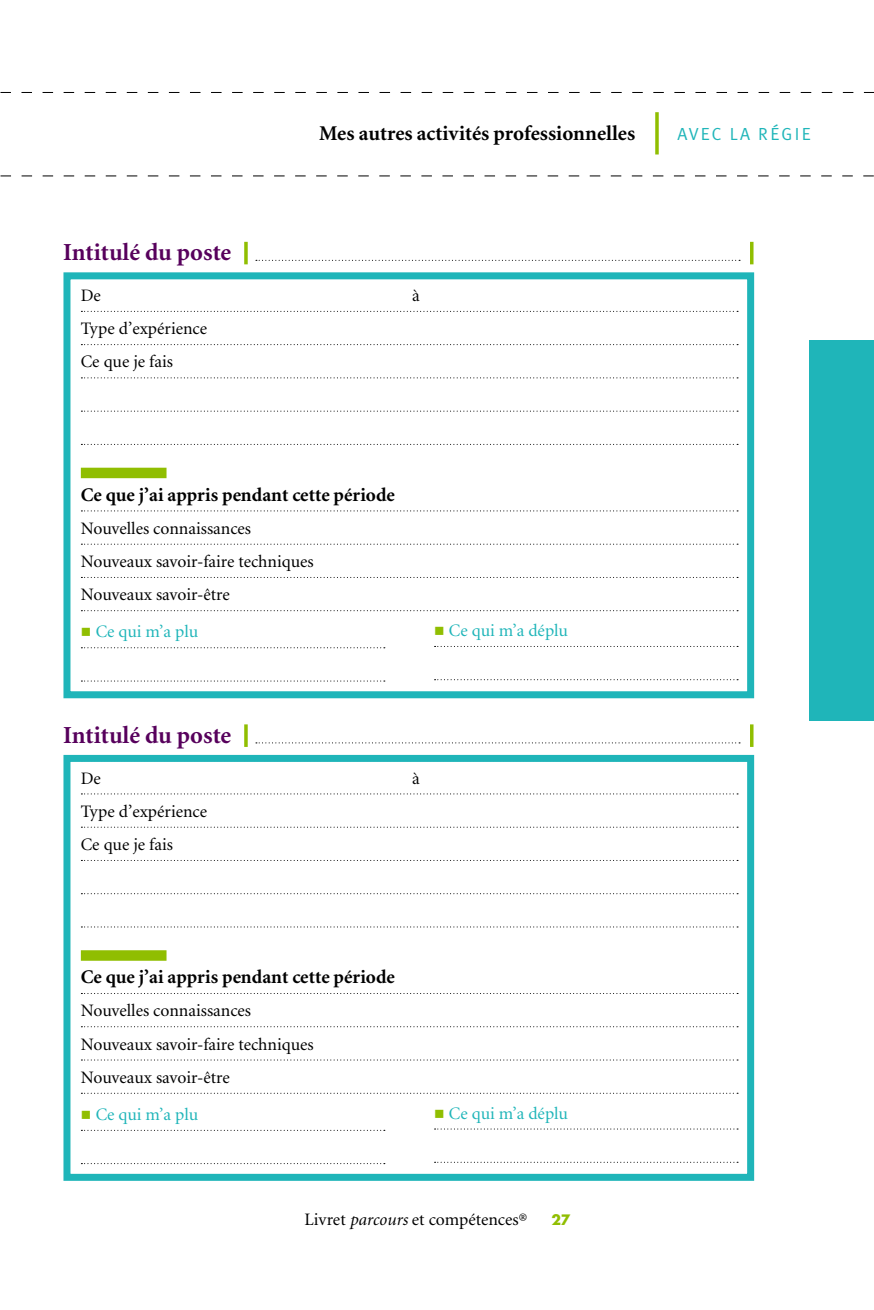
<style>
.page{position:relative;width:874px;height:1310px;background:#fff}
.page>*{position:absolute;margin:0;border:0;box-sizing:border-box;transform-origin:0 0}
.t1{font:700 24.5px "Minion";color:#57005c}
.t2{font:700 21px "Minion";color:#000}
.t3{font:700 19.25px "Minion";color:#000}
.t4{font:17.5px/33.2px "Minion";color:#000}
.t5{font:17.5px "Minion";letter-spacing:-.005em;color:#1fb5b9}
.t6{font:17.5px "Meta Plus Normal";letter-spacing:.12em;color:#1fb5b9}
.t7{font:700 14px "Futura";color:#90be01}
.s1{color:#90be01}
.s2{font-style:italic}
.s3{font-size:15.75px}
</style>
<div class="page">
<svg style="left:0;top:176px;width:873px;height:1px"></svg>
<svg style="left:0;top:92px;width:873px;height:1px"></svg>
<div style="left:809px;top:340px;width:64px;height:381px;background:#1fb5b9"></div>
<hr style="left:244px;top:242px;width:3px;height:22px;background:#90be01">
<svg style="left:750px;top:242px;width:3px;height:22px"></svg>
<svg style="left:81px;top:311px;width:656px;height:1px"></svg>
<svg style="left:81px;top:344px;width:656px;height:1px"></svg>
<svg style="left:81px;top:377px;width:656px;height:1px"></svg>
<svg style="left:81px;top:411px;width:656px;height:1px"></svg>
<svg style="left:81px;top:444px;width:656px;height:1px"></svg>
<div style="left:81px;top:468px;width:85px;height:10px;background:#90be01"></div>
<svg style="left:81px;top:510px;width:656px;height:1px"></svg>
<svg style="left:81px;top:544px;width:656px;height:1px"></svg>
<svg style="left:81px;top:577px;width:656px;height:1px"></svg>
<svg style="left:81px;top:610px;width:656px;height:1px"></svg>
<svg style="left:81px;top:647px;width:303px;height:1px"></svg>
<svg style="left:81px;top:680px;width:303px;height:1px"></svg>
<svg style="left:434px;top:646px;width:303px;height:1px"></svg>
<svg style="left:434px;top:679px;width:303px;height:1px"></svg>
<div style="left:63px;top:272px;width:690px;height:426px;border:7px solid #1fb5b9"></div>
<svg style="left:256px;top:260px;width:483px;height:1px"></svg>
<hr style="left:244px;top:724px;width:3px;height:23px;background:#90be01">
<svg style="left:750px;top:724px;width:3px;height:23px"></svg>
<svg style="left:81px;top:793px;width:656px;height:1px"></svg>
<svg style="left:81px;top:826px;width:656px;height:1px"></svg>
<svg style="left:81px;top:860px;width:656px;height:1px"></svg>
<svg style="left:81px;top:893px;width:656px;height:1px"></svg>
<svg style="left:81px;top:926px;width:656px;height:1px"></svg>
<div style="left:81px;top:950px;width:85px;height:10px;background:#90be01"></div>
<svg style="left:81px;top:993px;width:656px;height:1px"></svg>
<svg style="left:81px;top:1026px;width:656px;height:1px"></svg>
<svg style="left:81px;top:1059px;width:656px;height:1px"></svg>
<svg style="left:81px;top:1092px;width:653px;height:1px"></svg>
<svg style="left:81px;top:1129px;width:303px;height:2px"></svg>
<svg style="left:81px;top:1163px;width:303px;height:1px"></svg>
<svg style="left:434px;top:1128px;width:303px;height:1px"></svg>
<svg style="left:434px;top:1161px;width:301px;height:1px"></svg>
<div style="left:63px;top:755px;width:690px;height:425px;border:7px solid #1fb5b9"></div>
<svg style="left:256px;top:742px;width:483px;height:1px"></svg>
<hr style="left:655px;top:112px;width:3px;height:42px;background:#90be01">
<h1 class="t1" style="left:63px;top:240px;width:170px">Intitulé du poste</h1>
<p class="t2" style="left:319px;top:123px;width:317px">Mes autres activités professionnelles</p>
<p class="t4" style="left:81px;top:279px;width:22px">De</p>
<p class="t4" style="left:412px;top:279px;width:9px">à</p>
<p class="t4" style="left:81px;top:313px;width:128px">Type d’expérience<br>Ce que je fais</p>
<p class="t6" style="left:677px;top:124px;width:135px">AVEC LA RÉGIE</p>
<p class="t3" style="left:81px;top:484px;width:315px">Ce que j’ai appris pendant cette période</p>
<p class="t4" style="left:81px;top:512px;width:234px">Nouvelles connaissances<br>Nouveaux savoir-faire techniques<br>Nouveaux savoir-être</p>
<p class="t5" style="left:81px;top:623px;width:119px"><span class="s1">■</span> Ce qui m’a plu</p>
<p class="t5" style="left:434px;top:622px;width:135px"><span class="s1">■</span> Ce qui m’a déplu</p>
<h1 class="t1" style="left:63px;top:722px;width:170px">Intitulé du poste</h1>
<p class="t4" style="left:81px;top:762px;width:22px">De</p>
<p class="t4" style="left:412px;top:762px;width:9px">à</p>
<p class="t4" style="left:81px;top:795px;width:128px">Type d’expérience<br>Ce que je fais</p>
<p class="t3" style="left:81px;top:967px;width:315px">Ce que j’ai appris pendant cette période</p>
<p class="t4" style="left:81px;top:994px;width:234px">Nouvelles connaissances<br>Nouveaux savoir-faire techniques<br>Nouveaux savoir-être</p>
<p class="t5" style="left:81px;top:1105px;width:119px"><span class="s1">■</span> Ce qui m’a plu</p>
<p class="t5" style="left:434px;top:1104px;width:135px"><span class="s1">■</span> Ce qui m’a déplu</p>
<p class="t4" style="left:304px;top:1203px;width:224px">Livret <span class="s2">parcours</span> et compétences<span class="s3">®</span></p>
<p class="t7" style="left:551px;top:1210px;width:21px">27</p>
</div>
